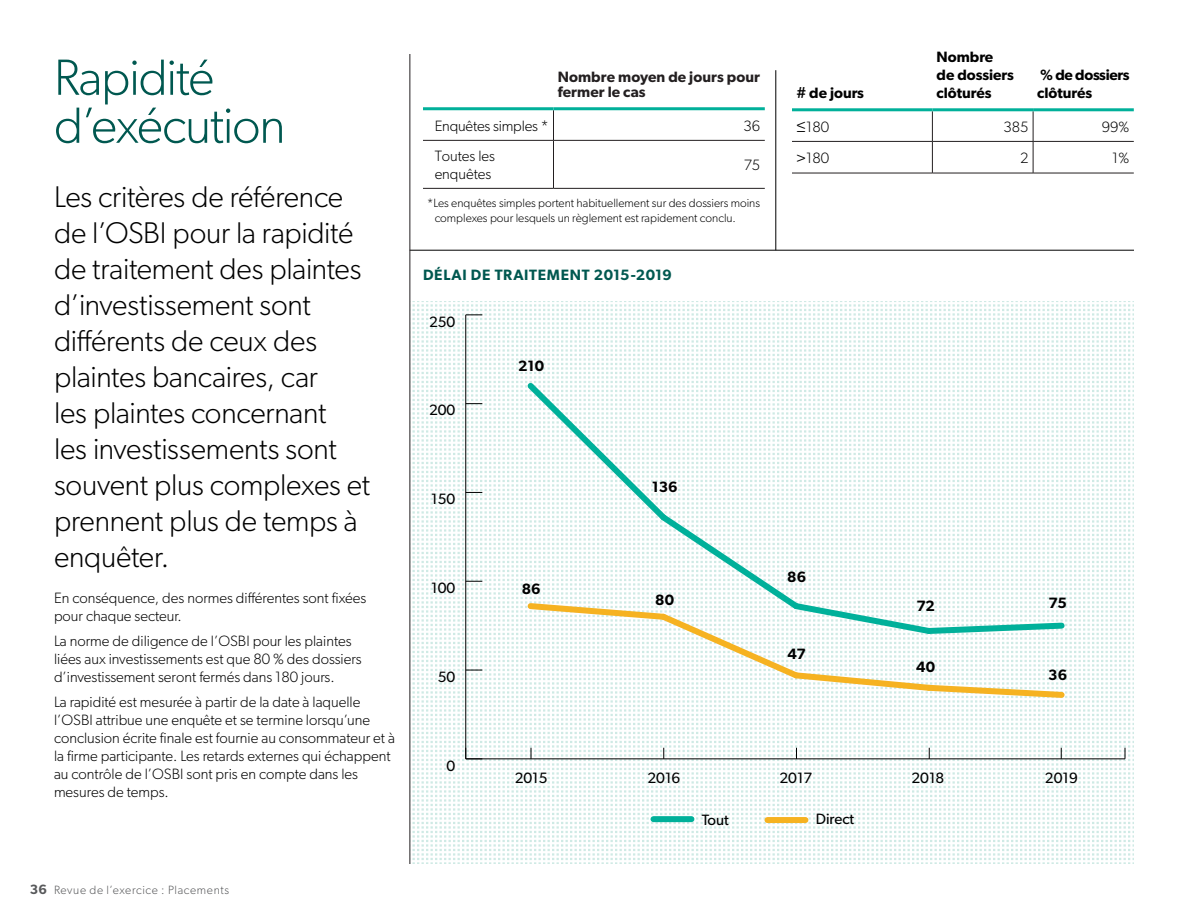
<style>
.page{position:relative;width:1188px;height:918px;background:#fff}
.page>*{position:absolute;margin:0;border:0;box-sizing:border-box;transform-origin:0 0}
.t1{font:300 51px/48px "Gibson";letter-spacing:-.025em;color:#005850}
.t2{font:300 30px/36px "Gibson";letter-spacing:-.01em;color:#000}
.t3{font:300 15px/18px "Gibson";color:#000}
.t4{font:600 15px/18px "Gibson";color:#000}
.t5{font:15px "Gibson";color:#000}
.t6{font:600 15px/15px "Gibson";letter-spacing:.005em;color:#231f20}
.t7{font:600 15px "Gibson";letter-spacing:.045em;color:#005850}
.t8{font:600 15px/18px "Gibson";letter-spacing:-.02em;color:#000}
.t9{font:300 12px/15px "Gibson";color:#000}
.t10{font:300 12px "Gibson";letter-spacing:.05em;color:#58595b}
.s1{font-weight:600;font-size:13.5px}
.s2{font-family:"Abadi";font-stretch:condensed}
</style>
<div class="page">
<hr style="left:553px;top:110px;width:1px;height:30px;background:#231f20">
<hr style="left:423px;top:140px;width:131px;height:1px;background:#231f20">
<hr style="left:554px;top:140px;width:211px;height:1px;background:#231f20">
<hr style="left:553px;top:141px;width:1px;height:47px;background:#231f20">
<hr style="left:423px;top:188px;width:131px;height:1px;background:#231f20">
<hr style="left:554px;top:188px;width:211px;height:1px;background:#231f20">
<hr style="left:423px;top:107px;width:131px;height:3px;background:#00b09a">
<hr style="left:554px;top:107px;width:211px;height:3px;background:#00b09a">
<hr style="left:932px;top:111px;width:1px;height:30px;background:#231f20">
<hr style="left:792px;top:141px;width:140px;height:1px;background:#231f20">
<hr style="left:932px;top:141px;width:101px;height:1px;background:#231f20">
<hr style="left:932px;top:142px;width:1px;height:31px;background:#231f20">
<hr style="left:1033px;top:141px;width:101px;height:1px;background:#231f20">
<hr style="left:792px;top:173px;width:140px;height:1px;background:#231f20">
<hr style="left:932px;top:173px;width:101px;height:1px;background:#231f20">
<hr style="left:1033px;top:173px;width:101px;height:1px;background:#231f20">
<hr style="left:1033px;top:111px;width:1px;height:30px;background:#231f20">
<hr style="left:1033px;top:142px;width:1px;height:31px;background:#231f20">
<hr style="left:792px;top:108px;width:140px;height:3px;background:#00b09a">
<hr style="left:932px;top:108px;width:101px;height:3px;background:#00b09a">
<hr style="left:1033px;top:108px;width:101px;height:3px;background:#00b09a">
<hr style="left:776px;top:70px;width:1px;height:180px;background:#000">
<hr style="left:410px;top:250px;width:724px;height:1px;background:#000">
<svg style="left:412px;top:301px;width:721px;height:563px"></svg>
<hr style="left:410px;top:54px;width:1px;height:810px;background:#231f20">
<h1 class="t1" style="left:54px;top:53px;width:233px">Rapidité d’exécution</h1>
<p class="t2" style="left:54px;top:179px;width:318px">Les critères de référence de l’OSBI pour la rapidité de traitement des plaintes d’investissement sont différents de ceux des plaintes bancaires, car<br>les plaintes concernant<br>les investissements sont souvent plus complexes et prennent plus de temps à enquêter.</p>
<p class="t3" style="left:54px;top:589px;width:314px">En conséquence, des normes différentes sont fixées pour chaque secteur.</p>
<p class="t3" style="left:54px;top:632px;width:309px">La norme de diligence de l’OSBI pour les plaintes liées aux investissements est que 80 % des dossiers d’investissement seront fermés dans 180 jours.</p>
<p class="t3" style="left:54px;top:692px;width:342px">La rapidité est mesurée à partir de la date à laquelle l’OSBI attribue une enquête et se termine lorsqu’une conclusion écrite finale est fournie au consommateur et à la firme participante. Les retards externes qui échappent au contrôle de l’OSBI sont pris en compte dans les mesures de temps.</p>
<p class="t10" style="left:30px;top:882px;width:201px"><span class="s1">36</span> Revue de l’exercice : Placements</p>
<p class="t6" style="left:558px;top:69px;width:204px">Nombre moyen de jours pour fermer le cas</p>
<p class="t3" style="left:435px;top:116px;width:116px">Enquêtes simples *</p>
<p class="t3" style="left:744px;top:116px;width:18px">36</p>
<p class="t3" style="left:435px;top:147px;width:62px">Toutes les enquêtes</p>
<p class="t3" style="left:744px;top:156px;width:18px">75</p>
<p class="t9" style="left:435px;top:195px;width:327px;text-indent:-8px">*Les enquêtes simples portent habituellement sur des dossiers moins complexes pour lesquels un règlement est rapidement conclu.</p>
<p class="t7" style="left:423px;top:266px;width:250px">DÉLAI DE TRAITEMENT 2015-2019</p>
<p class="t5" style="left:429px;top:312px;width:28px">250</p>
<p class="t5" style="left:429px;top:401px;width:28px">200</p>
<p class="t5" style="left:431px;top:490px;width:26px">150</p>
<p class="t5" style="left:431px;top:579px;width:26px">100</p>
<p class="t5" style="left:438px;top:668px;width:19px">50</p>
<p class="t4" style="left:518px;top:356px;width:27px">210</p>
<p class="t4" style="left:522px;top:580px;width:20px">86</p>
<p class="t4" style="left:652px;top:478px;width:27px">136</p>
<p class="t4" style="left:655px;top:590px;width:20px">80</p>
<p class="t4" style="left:796px;top:83px;width:69px"># de jours</p>
<p class="t4" style="left:937px;top:47px;width:79px">Nombre de dossiers clôturés</p>
<p class="t8" style="left:1037px;top:65px;width:94px">% de dossiers clôturés</p>
<p class="t3" style="left:796px;top:117px;width:35px"><span class="s2">≤</span>180</p>
<p class="t3" style="left:1003px;top:117px;width:27px">385</p>
<p class="t3" style="left:1102px;top:117px;width:29px">99%</p>
<p class="t3" style="left:796px;top:149px;width:35px"><span class="s2">&gt;</span>180</p>
<p class="t3" style="left:1020px;top:149px;width:10px">2</p>
<p class="t3" style="left:1112px;top:149px;width:19px">1%</p>
<p class="t4" style="left:787px;top:568px;width:20px">86</p>
<p class="t4" style="left:788px;top:644px;width:20px">47</p>
<p class="t4" style="left:916px;top:596px;width:20px">72</p>
<p class="t4" style="left:916px;top:658px;width:20px">40</p>
<p class="t4" style="left:1048px;top:593px;width:20px">75</p>
<p class="t4" style="left:1048px;top:665px;width:20px">36</p>
<p class="t5" style="left:447px;top:756px;width:10px">0</p>
<p class="t5" style="left:515px;top:769px;width:34px">2015</p>
<p class="t5" style="left:647px;top:769px;width:34px">2016</p>
<p class="t5" style="left:779px;top:769px;width:34px">2017</p>
<p class="t5" style="left:911px;top:769px;width:34px">2018</p>
<p class="t5" style="left:1045px;top:769px;width:34px">2019</p>
<p class="t5" style="left:702px;top:811px;width:28px">Tout</p>
<p class="t5" style="left:816px;top:810px;width:40px">Direct</p>
</div>
